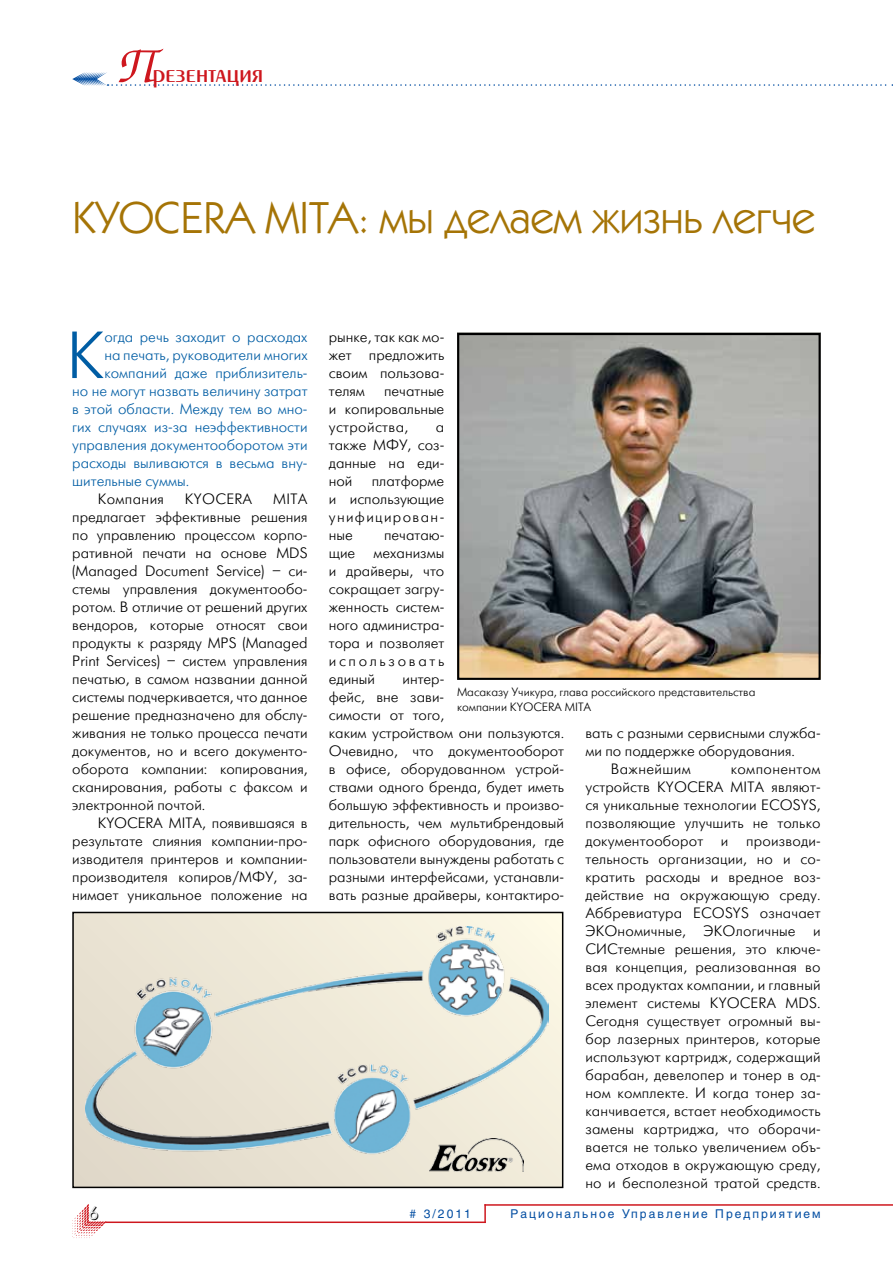
<style>
.page{position:relative;width:893px;height:1263px;background:#fff}
.page>*{position:absolute;margin:0;border:0;box-sizing:border-box;transform-origin:0 0}
.t1{font:66.45px "Futuris Light C";color:#005da4}
.t2{font:45px "Kabel C";color:#a57406}
.t3{font:27px "Penta Demi";color:#ce171e}
.t4{font:18px "Futuris Shadow C";color:#000}
.t5{font:15px/18px "Futuris Light C";color:#000;text-align:justify}
.t6{font:15px "Futuris Light C";color:#005da4}
.t7{font:15px "Futuris Light C";letter-spacing:.025em;color:#000}
.t8{font:12px/14.4px "Futuris Light C";color:#000}
.t9{font:12px "Helios";letter-spacing:.17em;color:#034ea2}
.s1{font-family:"Zapf Chancery C";font-size:54px}
</style>
<div class="page">
<svg style="left:72px;top:1204px;width:34px;height:34px"></svg>
<svg style="left:484px;top:1206px;width:2px;height:15px"></svg>
<hr style="left:105px;top:1221px;width:381px;height:2px;background:#ce171e">
<hr style="left:484px;top:1204px;width:409px;height:2px;background:#ce171e">
<svg style="left:72px;top:72px;width:821px;height:14px"></svg>
<img style="left:460px;top:336px;width:358px;height:341px">
<div style="left:457px;top:333px;width:364px;height:347px;border:2px solid #000"></div>
<div style="left:73px;top:912px;width:490px;height:275px;background:linear-gradient(to right,#e2dacb,#f6f1df)"></div>
<img style="left:85px;top:926px;width:463px;height:233px">
<div style="left:72px;top:912px;width:491px;height:276px;border:2px solid #000"></div>
<img style="left:430px;top:1139px;width:93px;height:33px">
<h3 class="t3" style="left:117px;top:60px;width:148px"><span class="s1">П</span>резентация</h3>
<h2 class="t2" style="left:72px;top:190px;width:744px">KYOCERA MITA: мы делаем жизнь легче</h2>
<h1 class="t1" style="left:66px;top:321px;width:39px">К</h1>
<p class="t6" style="left:104px;top:329px;width:205px">огда речь заходит о расходах</p>
<p class="t6" style="left:104px;top:347px;width:205px">на печать, руководители многих</p>
<p class="t6" style="left:104px;top:365px;width:205px">компаний даже приблизитель-</p>
<p class="t6" style="left:72px;top:383px;width:237px">но не могут назвать величину затрат</p>
<p class="t6" style="left:72px;top:401px;width:237px">в этой области. Между тем во мно-</p>
<p class="t6" style="left:72px;top:419px;width:237px">гих случаях из-за неэффективности</p>
<p class="t6" style="left:72px;top:437px;width:237px">управления документооборотом эти</p>
<p class="t6" style="left:72px;top:455px;width:237px">расходы выливаются в весьма вну-</p>
<p class="t6" style="left:72px;top:473px;width:118px">шительные суммы.</p>
<p class="t7" style="left:98px;top:491px;width:68px">Компания</p>
<p class="t7" style="left:185px;top:491px;width:69px">KYOCERA</p>
<p class="t5" style="left:72px;top:490px;width:237px;text-indent:201px">MITA предлагает эффективные решения по управлению процессом корпо&shy;ративной печати на основе MDS (Managed Document Service) – си&shy;стемы управления документообо&shy;ротом. В отличие от решений других вендоров, которые относят свои продукты к разряду MPS (Managed Print Services) – систем управления печатью, в самом названии данной системы подчеркивается, что данное решение предназначено для обслу&shy;живания не только процесса печати документов, но и всего документо&shy;оборота компании: копирования, сканирования, работы с факсом и электронной почтой.</p>
<p class="t5" style="left:72px;top:814px;width:237px;text-indent:26px">KYOCERA MITA, появившаяся в результате слияния компании-про&shy;изводителя принтеров и компании&shy;производителя копиров/МФУ, за&shy;нимает уникальное положение на</p>
<p class="t4" style="left:89px;top:1204px;width:11px">6</p>
<p class="t5" style="left:329px;top:328px;width:117px">рынке, так как мо&shy;жет предложить своим пользова&shy;телям</p>
<p class="t5" style="left:329px;top:382px;width:117px;text-indent:55px">печатные и копировальные устройства,</p>
<p class="t5" style="left:329px;top:418px;width:117px;text-indent:107px">а также МФУ, соз&shy;данные на еди&shy;ной</p>
<p class="t5" style="left:329px;top:472px;width:117px;text-indent:43px">платформе и использующие унифицирован&shy;ные</p>
<p class="t5" style="left:329px;top:526px;width:117px;text-indent:55px">печатаю&shy;щие механизмы и драйверы, что сокращает загру&shy;женность систем&shy;ного администра&shy;тора и позволяет использовать единый</p>
<p class="t5" style="left:329px;top:670px;width:237px;text-align:left;text-indent:74px">интер-<br>фейс, вне зави-<br>симости от того,<br>каким устройством они пользуются.<br>Очевидно, что документооборот в офисе, оборудованном устрой&shy;ствами одного бренда, будет иметь большую эффективность и произво&shy;дительность, чем мультибрендовый парк офисного оборудования, где пользователи вынуждены работать с разными интерфейсами, устанавли&shy;вать разные драйверы, контактиро-</p>
<p class="t8" style="left:457px;top:685px;width:300px">Масаказу Учикура, глава российского представительства компании KYOCERA MITA</p>
<p class="t5" style="left:585px;top:724px;width:237px">вать с разными сервисными служба-</p>
<p class="t5" style="left:585px;top:742px;width:211px">ми по поддержке оборудования.</p>
<p class="t7" style="left:611px;top:761px;width:81px">Важнейшим</p>
<p class="t5" style="left:585px;top:760px;width:237px;text-indent:145px">компонентом устройств KYOCERA MITA являют&shy;ся уникальные технологии ECOSYS, позволяющие улучшить не только документооборот и производи&shy;тельность организации, но и со&shy;кратить расходы и вредное воз&shy;действие на окружающую среду.<br>Аббревиатура ECOSYS означает ЭКОномичные, ЭКОлогичные и СИСтемные решения, это ключе&shy;вая концепция, реализованная во всех продуктах компании, и главный элемент системы KYOCERA MDS.<br>Сегодня существует огромный вы&shy;бор лазерных принтеров, которые используют картридж, содержащий барабан, девелопер и тонер в од&shy;ном комплекте. И когда тонер за&shy;канчивается, встает необходимость замены картриджа, что оборачи&shy;вается не только увеличением объ&shy;ема отходов в окружающую среду, но и бесполезной тратой средств.</p>
<p class="t9" style="left:410px;top:1207px;width:63px"># 3/2011</p>
<p class="t9" style="left:510px;top:1207px;width:312px">Рациональное Управление Предприятием</p>
</div>
